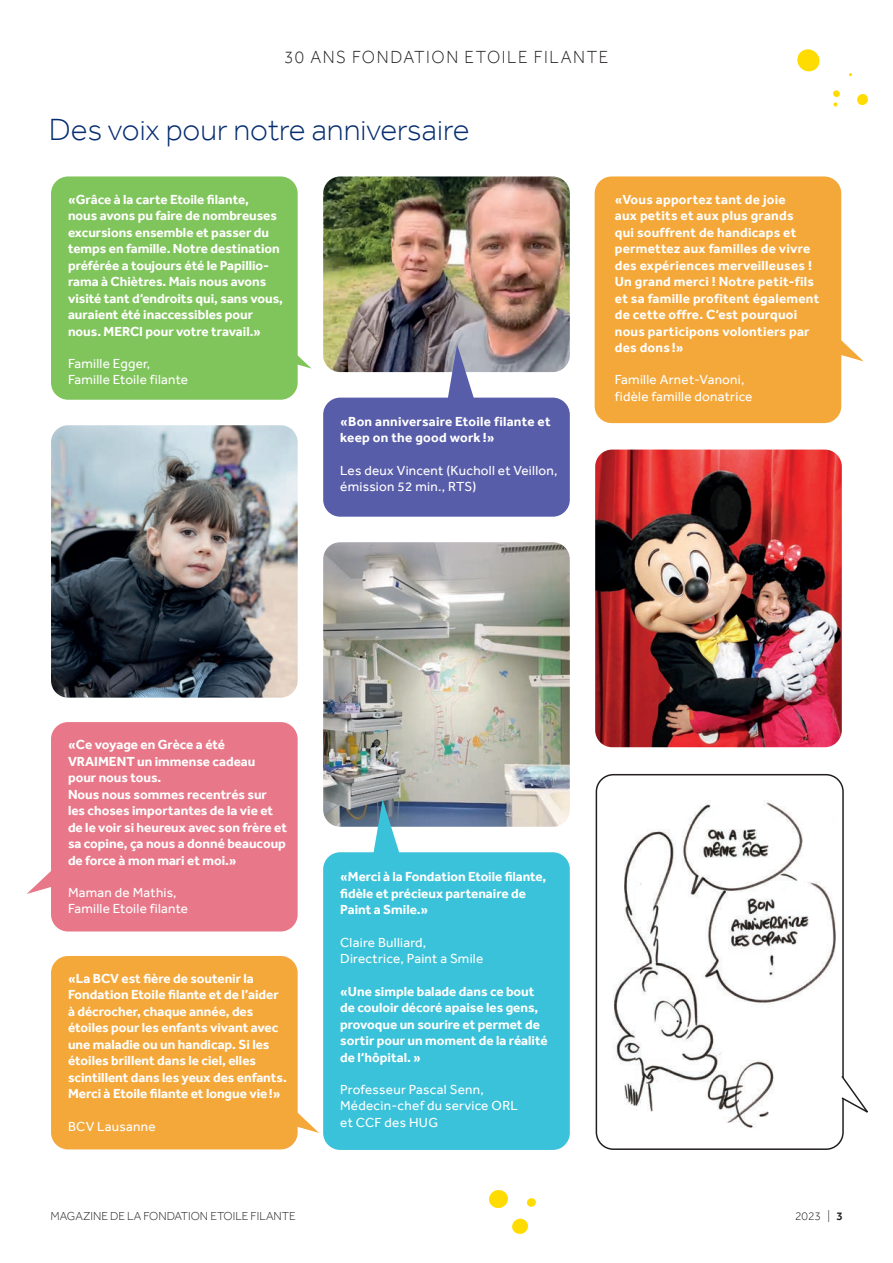
<style>
.page{position:relative;width:893px;height:1263px;background:#fff}
.page>*{position:absolute;margin:0;border:0;box-sizing:border-box;transform-origin:0 0}
.t1{font:300 31.5px "Effra";color:#052d6f}
.t2{font:300 18px "Effra";letter-spacing:.09em;color:#231f20;scale:.95 1}
.t3{font:700 13.5px/16.5px "Effra";color:#fff}
.t4{font:700 13.5px/16.5px "Effra";letter-spacing:.02em;color:#fff}
.t5{font:13.5px/16.2px "Effra";letter-spacing:.02em;color:#fff}
.t6{font:300 11.85px "Effra";color:#231f20}
.s1{font-weight:500}
</style>
<div class="page">
<div style="left:51px;top:176px;width:247px;height:224px;background:#80c55b;border-radius:17px"></div>
<div style="left:323px;top:398px;width:247px;height:119px;background:#585da9;border-radius:17px"></div>
<div style="left:596px;top:774px;width:248px;height:376px;border:2px solid #231f20;border-radius:17px"></div>
<div style="left:323px;top:852px;width:247px;height:298px;background:#39c2d9;border-radius:17px"></div>
<div style="left:595px;top:176px;width:246px;height:247px;background:#f4a83a;border-radius:17px"></div>
<div style="left:51px;top:722px;width:247px;height:209px;background:#e87889;border-radius:17px"></div>
<div style="left:51px;top:956px;width:247px;height:193px;background:#f4a83a;border-radius:17px"></div>
<svg style="left:489px;top:1190px;width:19px;height:19px"></svg>
<svg style="left:512px;top:1218px;width:16px;height:16px"></svg>
<svg style="left:527px;top:1198px;width:9px;height:9px"></svg>
<svg style="left:797px;top:49px;width:23px;height:23px"></svg>
<svg style="left:857px;top:94px;width:11px;height:11px"></svg>
<svg style="left:833px;top:90px;width:7px;height:17px"></svg>
<img style="left:51px;top:425px;width:247px;height:273px">
<img style="left:323px;top:542px;width:247px;height:285px">
<img style="left:323px;top:176px;width:247px;height:196px">
<svg style="left:297px;top:342px;width:15px;height:27px"></svg>
<svg style="left:446px;top:344px;width:29px;height:54px;background:#9195ba"></svg>
<svg style="left:372px;top:799px;width:29px;height:54px"></svg>
<svg style="left:841px;top:335px;width:22px;height:26px"></svg>
<svg style="left:27px;top:871px;width:24px;height:23px"></svg>
<svg style="left:297px;top:1107px;width:22px;height:26px"></svg>
<img style="left:613px;top:800px;width:223px;height:328px">
<svg style="left:841px;top:1074px;width:27px;height:42px"></svg>
<img style="left:595px;top:450px;width:247px;height:297px">
<p class="t2" style="left:284px;top:46px;width:343px">30 ANS FONDATION ETOILE FILANTE</p>
<p class="t1" style="left:49px;top:111px;width:422px">Des voix pour notre anniversaire</p>
<p class="t3" style="left:68px;top:191px;width:217px">«Grâce à la carte Etoile filante,<br>nous avons pu faire de nombreuses excursions ensemble et passer du temps en famille. Notre destination préférée a toujours été le Papillio&shy;rama à Chiètres. Mais nous avons visité tant d‘endroits qui, sans vous, auraient été inaccessibles pour nous. MERCI pour votre travail.»</p>
<p class="t5" style="left:68px;top:355px;width:84px">Famille Egger,</p>
<p class="t5" style="left:68px;top:371px;width:122px">Famille Etoile filante</p>
<p class="t4" style="left:340px;top:413px;width:212px">«Bon anniversaire Etoile filante et keep on the good work !»</p>
<p class="t5" style="left:340px;top:462px;width:219px">Les deux Vincent (Kucholl et Veillon, émission 52 min., RTS)</p>
<p class="t4" style="left:615px;top:191px;width:172px">«Vous apportez tant de joie</p>
<p class="t4" style="left:615px;top:207px;width:206px">aux petits et aux plus grands<br>qui souffrent de handicaps et permettez aux familles de vivre des expériences merveilleuses !<br>Un grand merci ! Notre petit-fils et sa famille profitent également de cette offre. C‘est pourquoi nous participons volontiers par des dons !»</p>
<p class="t5" style="left:615px;top:372px;width:131px">Famille Arnet-Vanoni,</p>
<p class="t5" style="left:615px;top:388px;width:139px">fidèle famille donatrice</p>
<p class="t3" style="left:68px;top:736px;width:159px">«Ce voyage en Grèce a été</p>
<p class="t3" style="left:68px;top:753px;width:189px">VRAIMENT un immense cadeau</p>
<p class="t3" style="left:68px;top:769px;width:95px">pour nous tous.</p>
<p class="t3" style="left:68px;top:786px;width:200px">Nous nous sommes recentrés sur</p>
<p class="t3" style="left:68px;top:802px;width:221px">les choses importantes de la vie et de le voir si heureux avec son frère et sa copine, ça nous a donné beaucoup de force à mon mari et moi.»</p>
<p class="t5" style="left:68px;top:884px;width:110px">Maman de Mathis,</p>
<p class="t5" style="left:68px;top:900px;width:122px">Famille Etoile filante</p>
<p class="t3" style="left:68px;top:970px;width:220px">«La BCV est fière de soutenir la Fondation Etoile filante et de l’aider à décrocher, chaque année, des étoiles pour les enfants vivant avec une maladie ou un handicap. Si les étoiles brillent dans le ciel, elles scintillent dans les yeux des enfants.<br>Merci à Etoile filante et longue vie !»</p>
<p class="t5" style="left:68px;top:1118px;width:89px">BCV Lausanne</p>
<p class="t3" style="left:340px;top:868px;width:208px">«Merci à la Fondation Etoile filante, fidèle et précieux partenaire de<br>Paint a Smile.»</p>
<p class="t5" style="left:340px;top:934px;width:88px">Claire Bulliard,</p>
<p class="t5" style="left:340px;top:950px;width:145px">Directrice, Paint a Smile</p>
<p class="t3" style="left:340px;top:983px;width:209px">«Une simple balade dans ce bout de couloir décoré apaise les gens, provoque un sourire et permet de sortir pour un moment de la réalité de l‘hôpital. »</p>
<p class="t5" style="left:340px;top:1081px;width:145px">Professeur Pascal Senn,</p>
<p class="t5" style="left:340px;top:1097px;width:179px">Médecin-chef du service ORL</p>
<p class="t5" style="left:340px;top:1114px;width:99px">et CCF des HUG</p>
<p class="t6" style="left:50px;top:1209px;width:247px">MAGAZINE DE LA FONDATION ETOILE FILANTE</p>
<p class="t6" style="left:795px;top:1209px;width:49px">2023 | <span class="s1">3</span></p>
</div>
